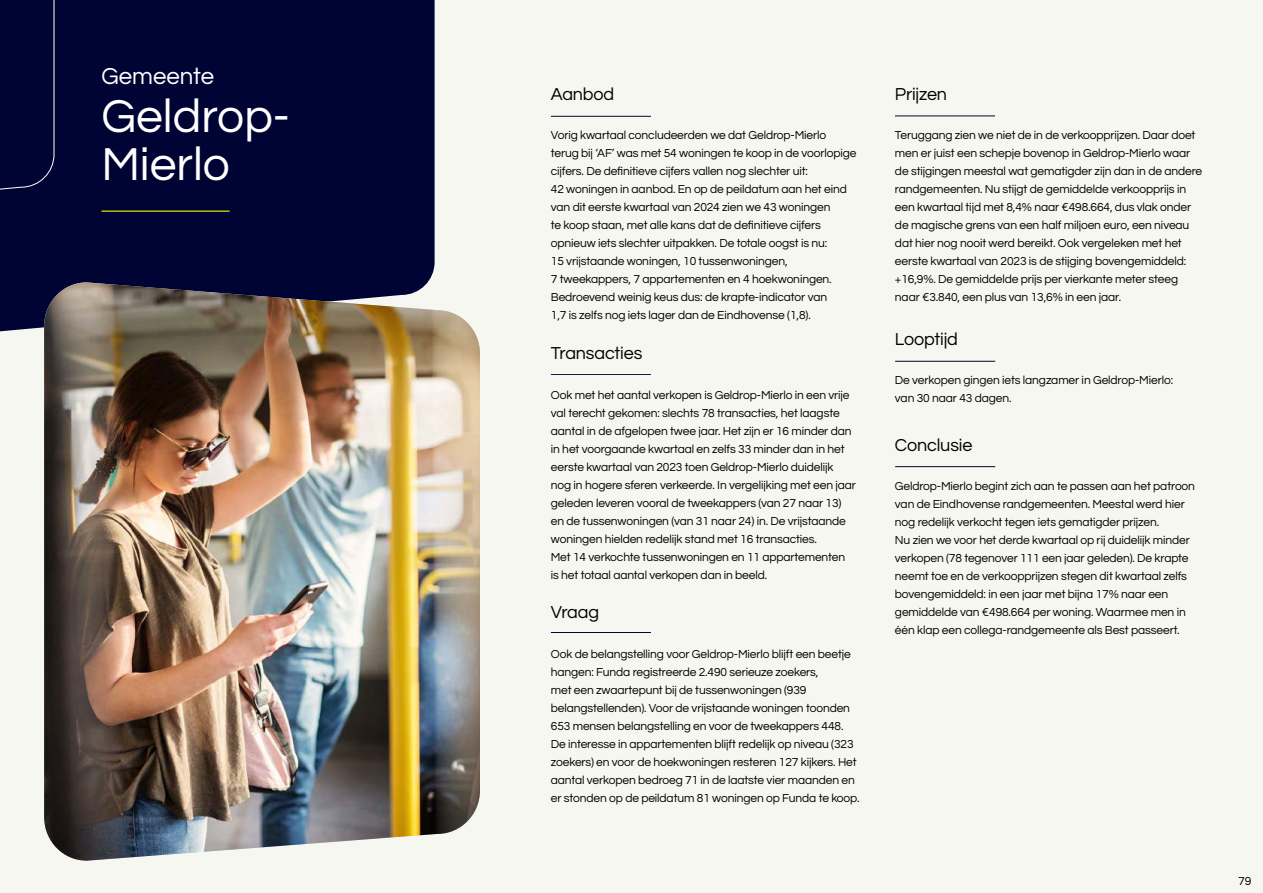
<style>
.page{position:relative;width:1263px;height:893px;background:#f7f7f2}
.page>*{position:absolute;margin:0;border:0;box-sizing:border-box;transform-origin:0 0}
.t1{font:48px/48px "Questrial";color:#fff}
.t2{font:24px "Questrial";color:#fff}
.t3{font:18px "Questrial";letter-spacing:-.01em;color:#000}
.t4{font:12px/18px "Questrial";letter-spacing:-.01em;color:#000}
</style>
<div class="page">
<div style="left:0;top:0;width:435px;height:332px;background:#000434"></div>
<div style="left:0;top:0;width:55px;height:245px;background:#000434"></div>
<hr style="left:102px;top:210px;width:128px;height:2px;background:#b6bd0d">
<img style="left:44px;top:282px;width:436px;height:579px">
<hr style="left:551px;top:632px;width:100px;height:1px;background:#000434">
<hr style="left:551px;top:116px;width:100px;height:1px;background:#000434">
<hr style="left:551px;top:374px;width:100px;height:1px;background:#000434">
<hr style="left:895px;top:116px;width:100px;height:1px;background:#000434">
<hr style="left:895px;top:466px;width:100px;height:1px;background:#000434">
<hr style="left:895px;top:361px;width:100px;height:1px;background:#000434">
<h2 class="t2" style="left:102px;top:65px;width:114px">Gemeente</h2>
<h1 class="t1" style="left:102px;top:94px;width:190px">Geldrop-<br>Mierlo</h1>
<h3 class="t3" style="left:551px;top:85px;width:65px">Aanbod</h3>
<p class="t4" style="left:551px;top:127px;width:307px">Vorig kwartaal concludeerden we dat Geldrop-Mierlo terug bij ‘AF’ was met 54 woningen te koop in de voorlopige cijfers. De definitieve cijfers vallen nog slechter uit:<br>42 woningen in aanbod. En op de peildatum aan het eind van dit eerste kwartaal van 2024 zien we 43 woningen<br>te koop staan, met alle kans dat de definitieve cijfers opnieuw iets slechter uitpakken. De totale oogst is nu:<br>15 vrijstaande woningen, 10 tussenwoningen,<br>7 tweekappers, 7 appartementen en 4 hoekwoningen.<br>Bedroevend weinig keus dus: de krapte-indicator van<br>1,7 is zelfs nog iets lager dan de Eindhovense (1,8).</p>
<h3 class="t3" style="left:551px;top:344px;width:93px">Transacties</h3>
<p class="t4" style="left:551px;top:386px;width:307px">Ook met het aantal verkopen is Geldrop-Mierlo in een vrije val terecht gekomen: slechts 78 transacties, het laagste aantal in de afgelopen twee jaar. Het zijn er 16 minder dan in het voorgaande kwartaal en zelfs 33 minder dan in het eerste kwartaal van 2023 toen Geldrop-Mierlo duidelijk nog in hogere sferen verkeerde. In vergelijking met een jaar geleden leveren vooral de tweekappers (van 27 naar 13) en de tussenwoningen (van 31 naar 24) in. De vrijstaande woningen hielden redelijk stand met 16 transacties.<br>Met 14 verkochte tussenwoningen en 11 appartementen is het totaal aantal verkopen dan in beeld.</p>
<h3 class="t3" style="left:551px;top:603px;width:50px">Vraag</h3>
<p class="t4" style="left:551px;top:645px;width:310px">Ook de belangstelling voor Geldrop-Mierlo blijft een beetje hangen: Funda registreerde 2.490 serieuze zoekers,<br>met een zwaartepunt bij de tussenwoningen (939 belangstellenden). Voor de vrijstaande woningen toonden 653 mensen belangstelling en voor de tweekappers 448.<br>De interesse in appartementen blijft redelijk op niveau (323 zoekers) en voor de hoekwoningen resteren 127 kijkers. Het aantal verkopen bedroeg 71 in de laatste vier maanden en er stonden op de peildatum 81 woningen op Funda te koop.</p>
<h3 class="t3" style="left:895px;top:85px;width:54px">Prijzen</h3>
<p class="t4" style="left:895px;top:127px;width:309px">Teruggang zien we niet de in de verkoopprijzen. Daar doet men er juist een schepje bovenop in Geldrop-Mierlo waar de stijgingen meestal wat gematigder zijn dan in de andere randgemeenten. Nu stijgt de gemiddelde verkoopprijs in een kwartaal tijd met 8,4% naar €498.664, dus vlak onder de magische grens van een half miljoen euro, een niveau dat hier nog nooit werd bereikt. Ook vergeleken met het eerste kwartaal van 2023 is de stijging bovengemiddeld: +16,9%. De gemiddelde prijs per vierkante meter steeg naar €3.840, een plus van 13,6% in een jaar.</p>
<h3 class="t3" style="left:895px;top:330px;width:64px">Looptijd</h3>
<p class="t4" style="left:895px;top:372px;width:280px">De verkopen gingen iets langzamer in Geldrop-Mierlo: van 30 naar 43 dagen.</p>
<h3 class="t3" style="left:895px;top:436px;width:79px">Conclusie</h3>
<p class="t4" style="left:895px;top:478px;width:302px">Geldrop-Mierlo begint zich aan te passen aan het patroon van de Eindhovense randgemeenten. Meestal werd hier nog redelijk verkocht tegen iets gematigder prijzen.<br>Nu zien we voor het derde kwartaal op rij duidelijk minder verkopen (78 tegenover 111 een jaar geleden). De krapte neemt toe en de verkoopprijzen stegen dit kwartaal zelfs bovengemiddeld: in een jaar met bijna 17% naar een gemiddelde van €498.664 per woning. Waarmee men in één klap een collega-randgemeente als Best passeert.</p>
<p class="t4" style="left:1238px;top:872px;width:15px">79</p>
</div>
